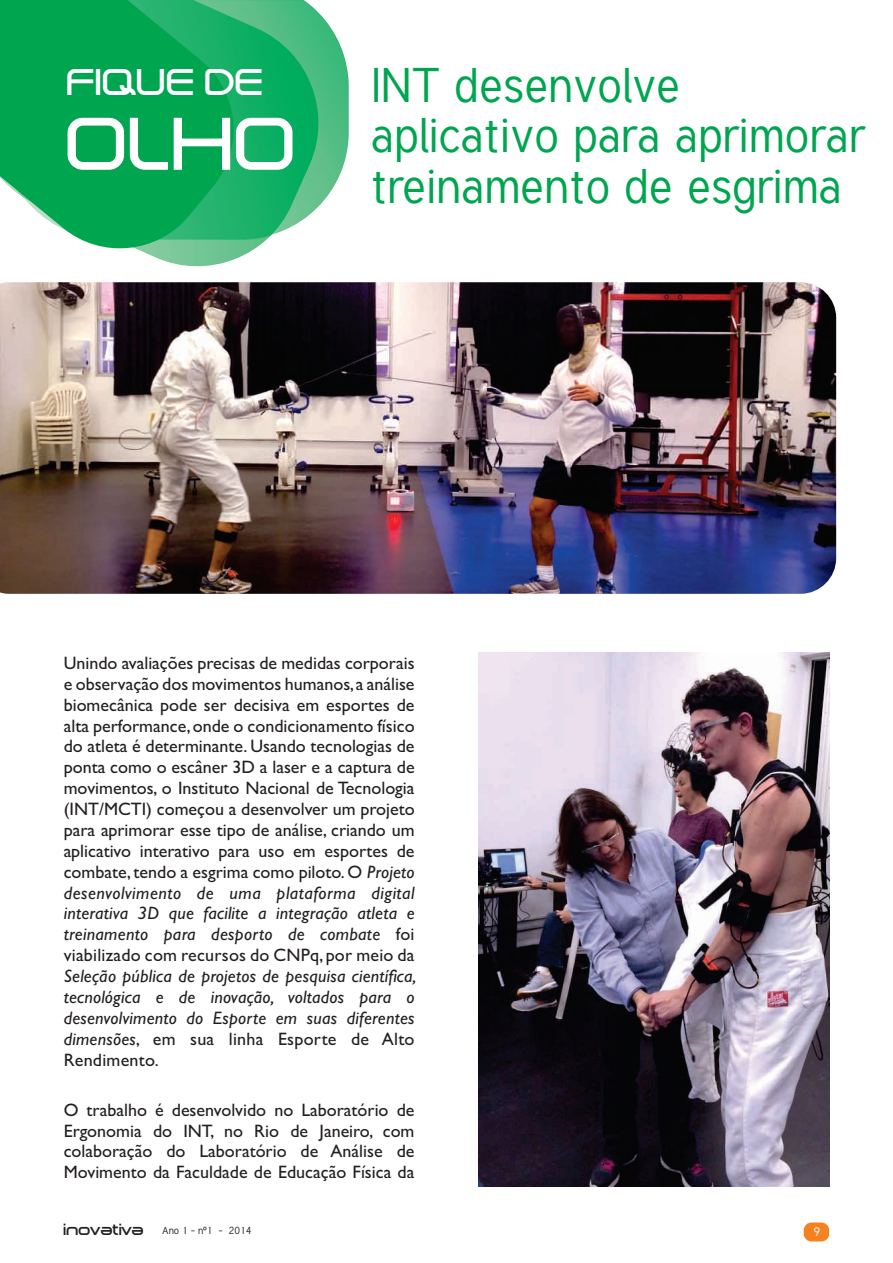
<style>
.page{position:relative;width:893px;height:1263px;background:#fff}
.page>*{position:absolute;margin:0;border:0;box-sizing:border-box;transform-origin:0 0}
.t1{font:72px "Dekers Bold";color:#fff}
.t2{font:48px/50.6px "Tuffy";color:#00a54f}
.t3{font:36px "Dekers Bold";color:#fff}
.t4{font:18px/20.9px "Gill Sans";color:#231f20;text-align:justify}
.t5{font:italic 18px/20.9px "Gill Sans";letter-spacing:.015em;color:#231f20;text-align:justify}
.t6{font:12px "Tuffy";color:#fff}
.t7{font:10.05px "Tuffy";color:#231f20}
.s1{font-style:italic}
.s2{font-style:normal}
.s3{font-family:"Dekers Bold";font-size:15.75px}
.s4{font-family:"Arial"}
</style>
<div class="page">
<img style="left:333px;top:31px;width:16px;height:157px">
<img style="left:159px;top:0;width:174px;height:267px">
<svg style="left:0;top:0;width:245px;height:259px;background:#1caf63"></svg>
<img style="left:0;top:282px;width:836px;height:312px">
<img style="left:478px;top:652px;width:351px;height:534px">
<div style="left:804px;top:1222px;width:25px;height:19px;background:#f58220;border-radius:8px"></div>
<h3 class="t3" style="left:68px;top:68px;width:198px">FIQUE DE</h3>
<h1 class="t1" style="left:68px;top:116px;width:232px">OLHO</h1>
<h2 class="t2" style="left:371px;top:63px;width:495px">INT desenvolve aplicativo para aprimorar treinamento de esgrima</h2>
<p class="t4" style="left:64px;top:654px;width:352px">Unindo avaliações precisas de medidas corporais e observação dos movimentos humanos, a análise biomecânica pode ser decisiva em esportes de alta performance, onde o condicionamento físico do atleta é determinante. Usando tecnologias de ponta como o escâner 3D a laser e a captura de movimentos, o Instituto Nacional de Tecnologia (INT/MCTI) começou a desenvolver um projeto para aprimorar esse tipo de análise, criando um aplicativo interativo para uso em esportes de combate, tendo a esgrima como piloto. O <span class="s1">Projeto desenvolvimento de uma plataforma digital interativa 3D que facilite a integração atleta e treinamento para desporto de combate</span> foi viabilizado com recursos do CNPq, por meio da</p>
<p class="t5" style="left:64px;top:967px;width:354px">Seleção pública de projetos de pesquisa científica, tecnológica e de inovação, voltados para o desenvolvimento do Esporte em suas diferentes dimensões<span class="s2">, em sua linha Esporte de Alto Rendimento.</span></p>
<p class="t4" style="left:64px;top:1101px;width:352px">O trabalho é desenvolvido no Laboratório de Ergonomia do INT, no Rio de Janeiro, com colaboração do Laboratório de Análise de Movimento da Faculdade de Educação Física da</p>
<p class="t7" style="left:64px;top:1226px;width:189px"><span class="s3">inovativa</span> Ano 1 - n<span class="s4">º</span>1 - 2014</p>
<p class="t6" style="left:813px;top:1227px;width:8px">9</p>
</div>
